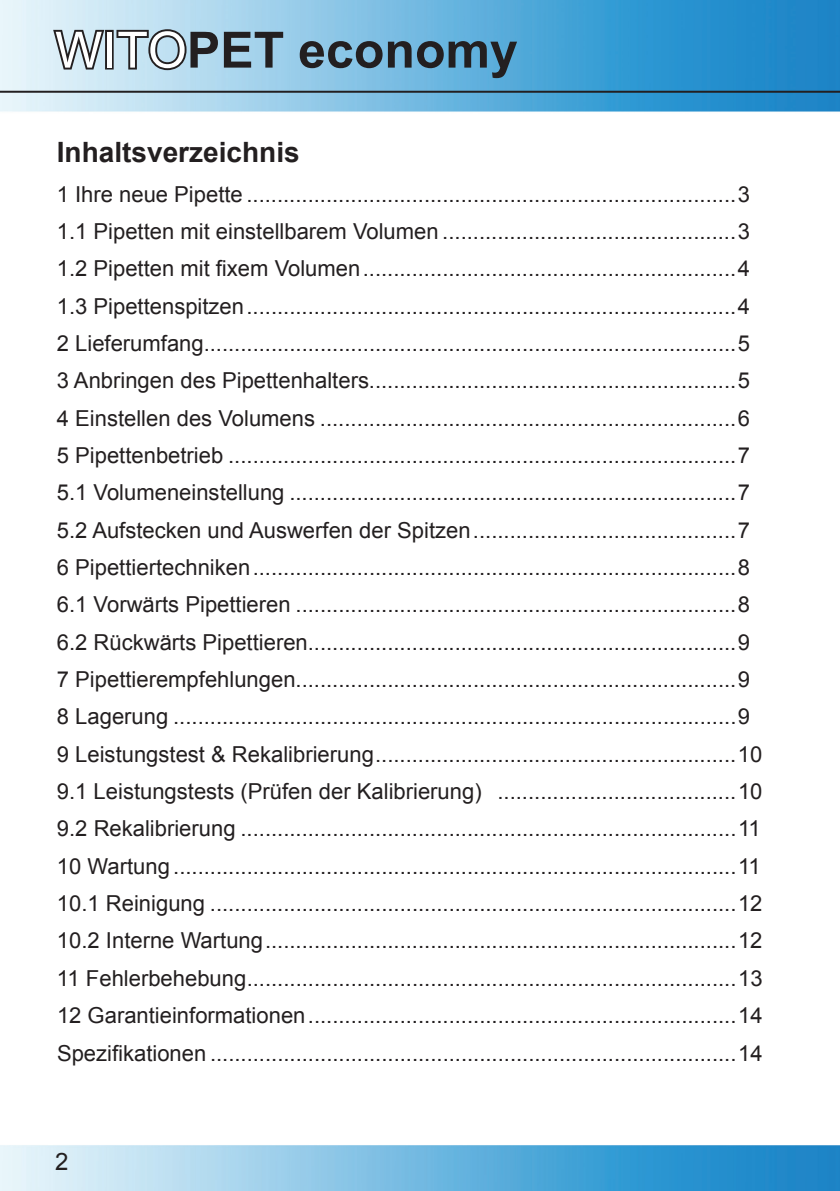
<style>
.page{position:relative;width:840px;height:1191px;background:#fff}
.page>*{position:absolute;margin:0;border:0;box-sizing:border-box;transform-origin:0 0}
.t1{font:700 50px "Arial";color:#231f20}
.t2{font:700 28px "Arial";color:#231f20}
.t3{font:24px "Arial";color:#231f20}
.t4{font:22px/37.4px "Arial";color:#231f20}
.s1{font-weight:400;color:#fff}
</style>
<div class="page">
<img style="left:0;top:0;width:839px;height:1191px">
<hr style="left:0;top:91px;width:839px;height:2px;background:#231f20">
<svg style="left:51px;top:18px;width:56px;height:67px"></svg>
<div style="left:105px;top:30px;width:9px;height:40px;border:4px solid #231f20"></div>
<svg style="left:114px;top:27px;width:75px;height:46px"></svg>
<h1 class="t1" style="left:55px;top:17px;width:464px"><span class="s1">WITO</span>PET economy</h1>
<p class="t2" style="left:57px;top:134px;width:244px">Inhaltsverzeichnis</p>
<p class="t4" style="left:57px;top:175px;width:707px">1 Ihre neue Pipette ................................................................................3<br>1.1 Pipetten mit einstellbarem Volumen ................................................3<br>1.2 Pipetten mit fixem Volumen.............................................................4<br>1.3 Pipettenspitzen................................................................................4<br>2 Lieferumfang.......................................................................................5<br>3 Anbringen des Pipettenhalters............................................................5<br>4 Einstellen des Volumens ....................................................................6<br>5 Pipettenbetrieb ...................................................................................7<br>5.1 Volumeneinstellung .........................................................................7<br>5.2 Aufstecken und Auswerfen der Spitzen...........................................7<br>6 Pipettiertechniken...............................................................................8<br>6.1 Vorwärts Pipettieren ........................................................................8<br>6.2 Rückwärts Pipettieren......................................................................9<br>7 Pipettierempfehlungen........................................................................9<br>8 Lagerung ............................................................................................9<br>9 Leistungstest &amp; Rekalibrierung...........................................................10<br>9.1 Leistungstests (Prüfen der Kalibrierung) .......................................10<br>9.2 Rekalibrierung .................................................................................11<br>10 Wartung ............................................................................................11<br>10.1 Reinigung ......................................................................................12<br>10.2 Interne Wartung.............................................................................12<br>11 Fehlerbehebung................................................................................13<br>12 Garantieinformationen......................................................................14<br>Spezifikationen ......................................................................................14</p>
<p class="t3" style="left:55px;top:1145px;width:15px">2</p>
</div>
